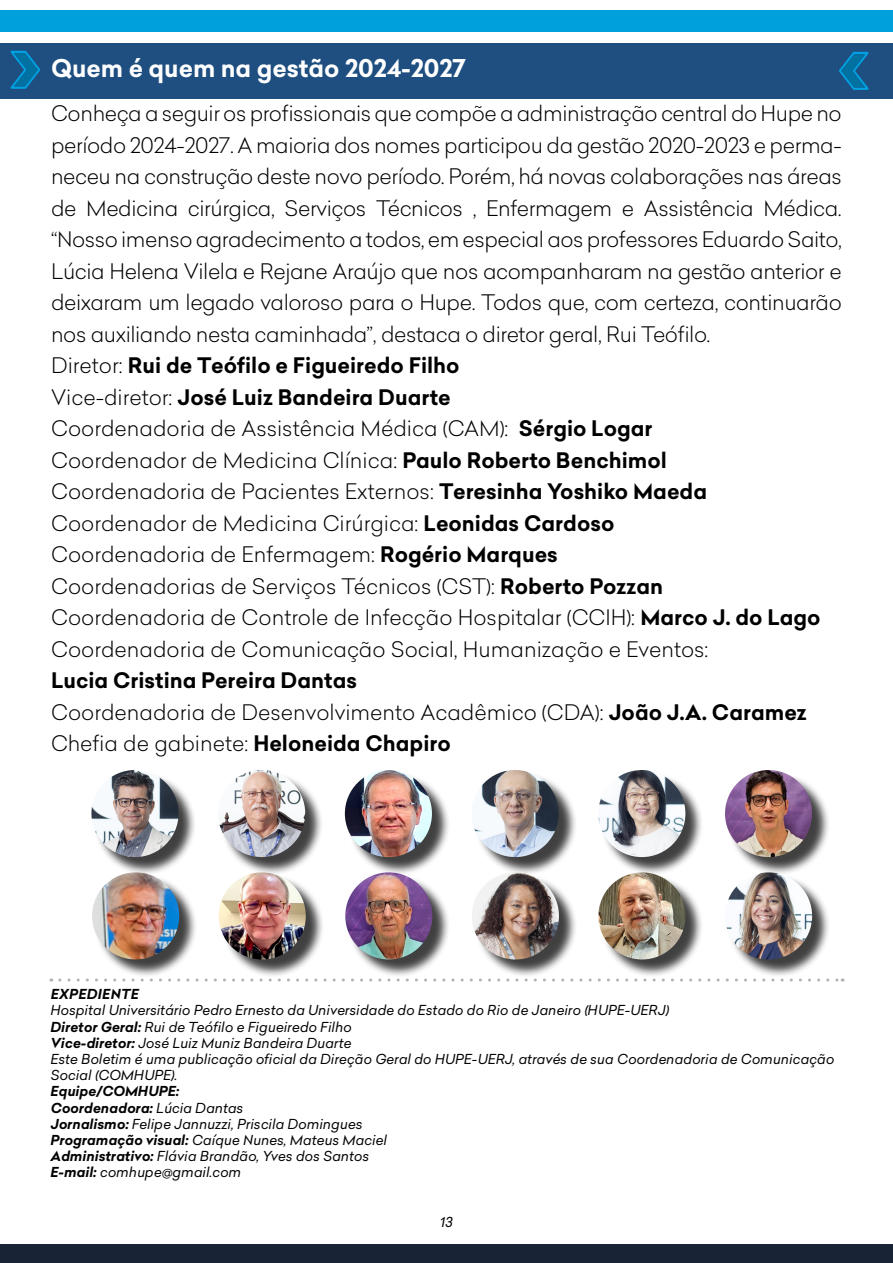
<style>
.page{position:relative;width:893px;height:1263px;background:#fff}
.page>*{position:absolute;margin:0;border:0;box-sizing:border-box;transform-origin:0 0}
.t1{font:700 24px "Celias";color:#fff}
.t2{font:300 21px/31.5px "Celias";letter-spacing:-.02em;color:#000}
.t3{font:300 21px/31.5px "Celias";color:#000}
.t4{font:italic 13.5px/16.2px "Celias";color:#020203}
.t5{font:italic 700 13.5px "Celias";letter-spacing:.02em;color:#020203}
.t6{font:italic 13.5px "Celias";color:#000}
.s1{font-weight:700}
</style>
<div class="page">
<div style="left:0;top:1244px;width:893px;height:19px;background:#182336"></div>
<div style="left:0;top:10px;width:893px;height:22px;background:#00a0dd"></div>
<div style="left:0;top:43px;width:893px;height:55px;background:#1e4f80"></div>
<svg style="left:11px;top:51px;width:29px;height:38px"></svg>
<svg style="left:839px;top:52px;width:29px;height:38px"></svg>
<div style="left:94px;top:772px;width:103px;height:103px;background:#000;opacity:.75"></div>
<img style="left:91px;top:770px;width:88px;height:87px;border-radius:44px">
<div style="left:221px;top:772px;width:103px;height:103px;background:#000;opacity:.75"></div>
<img style="left:218px;top:770px;width:87px;height:87px;border-radius:44px">
<div style="left:348px;top:772px;width:103px;height:103px;background:#000;opacity:.75"></div>
<img style="left:345px;top:770px;width:87px;height:87px;border-radius:44px">
<div style="left:601px;top:772px;width:103px;height:103px;background:#000;opacity:.75"></div>
<img style="left:598px;top:770px;width:87px;height:87px;border-radius:44px">
<div style="left:728px;top:772px;width:103px;height:103px;background:#000;opacity:.75"></div>
<img style="left:725px;top:770px;width:87px;height:87px;border-radius:44px">
<div style="left:728px;top:875px;width:103px;height:103px;background:#000;opacity:.75"></div>
<img style="left:725px;top:872px;width:87px;height:87px;border-radius:44px">
<div style="left:474px;top:875px;width:104px;height:103px;background:#000;opacity:.75"></div>
<img style="left:472px;top:872px;width:87px;height:87px;border-radius:44px">
<div style="left:95px;top:875px;width:103px;height:103px;background:#000;opacity:.75"></div>
<img style="left:92px;top:872px;width:87px;height:87px;border-radius:44px">
<div style="left:221px;top:875px;width:103px;height:103px;background:#000;opacity:.75"></div>
<img style="left:219px;top:872px;width:87px;height:87px;border-radius:44px">
<div style="left:348px;top:875px;width:103px;height:103px;background:#000;opacity:.75"></div>
<img style="left:345px;top:872px;width:87px;height:87px;border-radius:44px">
<div style="left:601px;top:875px;width:103px;height:103px;background:#000;opacity:.75"></div>
<img style="left:598px;top:872px;width:87px;height:87px;border-radius:44px">
<div style="left:474px;top:772px;width:103px;height:103px;background:#000;opacity:.75"></div>
<img style="left:472px;top:770px;width:87px;height:87px;border-radius:44px">
<svg style="left:60px;top:978px;width:783px;height:3px"></svg>
<p class="t1" style="left:51px;top:51px;width:416px">Quem é quem na gestão 2024-2027</p>
<p class="t2" style="left:51px;top:97px;width:792px">Conheça a seguir os profissionais que compõe a administração central do Hupe no período 2024-2027. A maioria dos nomes participou da gestão 2020-2023 e perma&shy;neceu na construção deste novo período. Porém, há novas colaborações nas áreas de Medicina cirúrgica, Serviços Técnicos , Enfermagem e Assistência Médica. “Nosso imenso agradecimento a todos, em especial aos professores Eduardo Saito, Lúcia Helena Vilela e Rejane Araújo que nos acompanharam na gestão anterior e deixaram um legado valoroso para o Hupe. Todos que, com certeza, continuarão nos auxiliando nesta caminhada”, destaca o diretor geral, Rui Teófilo.<br>Diretor: <span class="s1">Rui de Teófilo e Figueiredo Filho<br></span>Vice-diretor: <span class="s1">José Luiz Bandeira Duarte<br></span>Coordenadoria de Assistência Médica (CAM): <span class="s1">Sérgio Logar<br></span>Coordenador de Medicina Clínica: <span class="s1">Paulo Roberto Benchimol<br></span>Coordenadoria de Pacientes Externos: <span class="s1">Teresinha Yoshiko Maeda </span>Coordenador de Medicina Cirúrgica: <span class="s1">Leonidas Cardoso<br></span>Coordenadoria de Enfermagem: <span class="s1">Rogério Marques<br></span>Coordenadorias de Serviços Técnicos (CST): <span class="s1">Roberto Pozzan<br></span>Coordenadoria de Controle de Infecção Hospitalar (CCIH): <span class="s1">Marco J. do Lago </span>Coordenadoria de Comunicação Social, Humanização e Eventos:</p>
<p class="t3" style="left:51px;top:664px;width:757px"><span class="s1">Lucia Cristina Pereira Dantas<br></span>Coordenadoria de Desenvolvimento Acadêmico (CDA): <span class="s1">João J.A. Caramez<br></span>Chefia de gabinete: <span class="s1">Heloneida Chapiro</span></p>
<p class="t5" style="left:51px;top:985px;width:90px">EXPEDIENTE</p>
<p class="t4" style="left:50px;top:1002px;width:785px">Hospital Universitário Pedro Ernesto da Universidade do Estado do Rio de Janeiro (HUPE-UERJ)<br><span class="s1">Diretor Geral:</span> Rui de Teófilo e Figueiredo Filho<br><span class="s1">Vice-diretor:</span> José Luiz Muniz Bandeira Duarte<br>Este Boletim é uma publicação oficial da Direção Geral do HUPE-UERJ, através de sua Coordenadoria de Comunicação Social (COMHUPE).</p>
<p class="t4" style="left:50px;top:1083px;width:338px"><span class="s1">Equipe/COMHUPE:<br>Coordenadora:</span> Lúcia Dantas<br><span class="s1">Jornalismo:</span> Felipe Jannuzzi, Priscila Domingues <span class="s1">Programação visual:</span> Caíque Nunes, Mateus Maciel <span class="s1">Administrativo:</span> Flávia Brandão, Yves dos Santos <span class="s1">E-mail:</span> comhupe@gmail.com</p>
<p class="t6" style="left:440px;top:1212px;width:14px">13</p>
</div>
